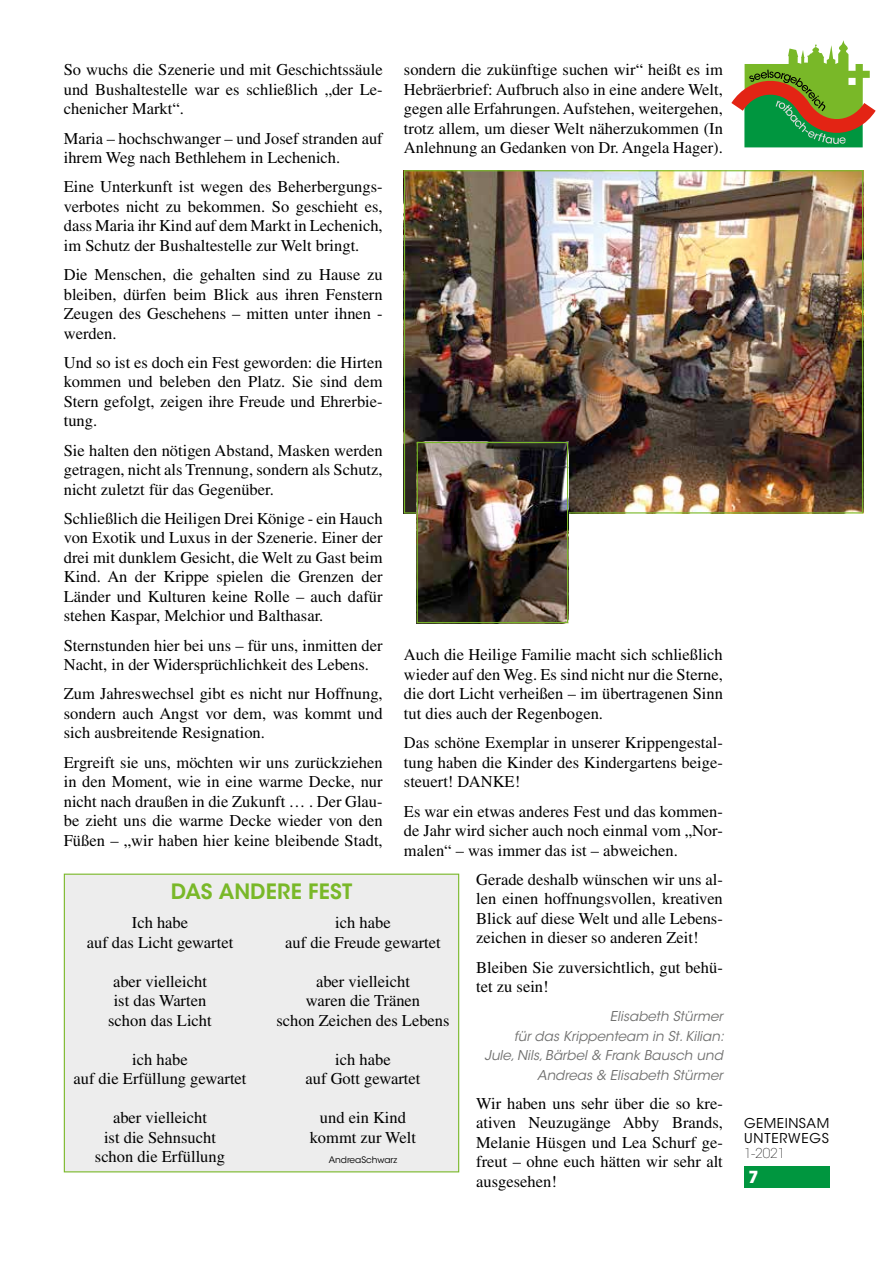
<style>
.page{position:relative;width:893px;height:1263px;background:#fff}
.page>*{position:absolute;margin:0;border:0;box-sizing:border-box;transform-origin:0 0}
.t1{font:600 21px "ITC Avant Garde Std";letter-spacing:.005em;color:#79b828}
.t2{font:16.5px/19.5px "Times LT Std";color:#000;text-align:justify}
.t3{font:700 16.5px "ITC Avant Garde Std";color:#fff}
.t4{font:italic 13.5px/19.5px "ITC Avant Garde Std";color:#6f6f6e;text-align:right}
.t5{font:13.5px/15px "ITC Avant Garde Std";letter-spacing:.045em;color:#000}
.t6{font:200 13.5px "ITC Avant Garde Std";color:#000}
.t7{font:9px "ITC Avant Garde Std";color:#000}
</style>
<div class="page">
<svg style="left:731px;top:40px;width:145px;height:107px"></svg>
<div style="left:744px;top:1166px;width:85px;height:21px;background:#00963f"></div>
<div style="left:64px;top:874px;width:395px;height:298px;background:#ededed"></div>
<div style="left:64px;top:874px;width:395px;height:298px;border:1px solid #79b828"></div>
<img style="left:406px;top:172px;width:455px;height:339px">
<img style="left:419px;top:444px;width:147px;height:177px">
<div style="left:417px;top:442px;width:151px;height:181px;border:1px solid #79b828"></div>
<p class="t2" style="left:64px;top:60px;width:320px">So wuchs die Szenerie und mit Geschichtssäule und Bushaltestelle war es schließlich „der Le&shy;chenicher Markt“.</p>
<p class="t2" style="left:64px;top:128px;width:320px">Maria – hochschwanger – und Josef stranden auf ihrem Weg nach Bethlehem in Lechenich.</p>
<p class="t2" style="left:64px;top:177px;width:320px">Eine Unterkunft ist wegen des Beherbergungs&shy;verbotes nicht zu bekommen. So geschieht es, dass Maria ihr Kind auf dem Markt in Lechenich, im Schutz der Bushaltestelle zur Welt bringt.</p>
<p class="t2" style="left:64px;top:265px;width:320px">Die Menschen, die gehalten sind zu Hause zu bleiben, dürfen beim Blick aus ihren Fenstern Zeugen des Geschehens – mitten unter ihnen - werden.</p>
<p class="t2" style="left:64px;top:352px;width:320px">Und so ist es doch ein Fest geworden: die Hirten kommen und beleben den Platz. Sie sind dem Stern gefolgt, zeigen ihre Freude und Ehrerbie&shy;tung.</p>
<p class="t2" style="left:64px;top:440px;width:320px">Sie halten den nötigen Abstand, Masken werden getragen, nicht als Trennung, sondern als Schutz, nicht zuletzt für das Gegenüber.</p>
<p class="t2" style="left:64px;top:508px;width:320px">Schließlich die Heiligen Drei Könige - ein Hauch von Exotik und Luxus in der Szenerie. Einer der drei mit dunklem Gesicht, die Welt zu Gast beim Kind. An der Krippe spielen die Grenzen der Länder und Kulturen keine Rolle – auch dafür stehen Kaspar, Melchior und Balthasar.</p>
<p class="t2" style="left:64px;top:635px;width:320px">Sternstunden hier bei uns – für uns, inmitten der<br>Nacht, in der Widersprüchlichkeit des Lebens.</p>
<p class="t2" style="left:64px;top:684px;width:320px">Zum Jahreswechsel gibt es nicht nur Hoffnung, sondern auch Angst vor dem, was kommt und sich ausbreitende Resignation.</p>
<p class="t2" style="left:64px;top:752px;width:320px">Ergreift sie uns, möchten wir uns zurückziehen in den Moment, wie in eine warme Decke, nur nicht nach draußen in die Zukunft … . Der Glau&shy;be zieht uns die warme Decke wieder von den Füßen – „wir haben hier keine bleibende Stadt,</p>
<p class="t2" style="left:404px;top:60px;width:320px">sondern die zukünftige suchen wir“ heißt es im Hebräerbrief: Aufbruch also in eine andere Welt, gegen alle Erfahrungen. Aufstehen, weitergehen, trotz allem, um dieser Welt näherzukommen (In Anlehnung an Gedanken von Dr. Angela Hager).</p>
<p class="t2" style="left:404px;top:645px;width:320px">Auch die Heilige Familie macht sich schließlich wieder auf den Weg. Es sind nicht nur die Sterne, die dort Licht verheißen – im übertragenen Sinn tut dies auch der Regenbogen.</p>
<p class="t2" style="left:404px;top:733px;width:320px">Das schöne Exemplar in unserer Krippengestal&shy;tung haben die Kinder des Kindergartens beige&shy;steuert! DANKE!</p>
<p class="t2" style="left:404px;top:801px;width:320px">Es war ein etwas anderes Fest und das kommen&shy;de Jahr wird sicher auch noch einmal vom „Nor&shy;malen“ – was immer das ist – abweichen.</p>
<p class="t2" style="left:476px;top:869px;width:248px">Gerade deshalb wünschen wir uns al&shy;len einen hoffnungsvollen, kreativen Blick auf diese Welt und alle Lebens&shy;zeichen in dieser so anderen Zeit!</p>
<p class="t2" style="left:476px;top:957px;width:248px">Bleiben Sie zuversichtlich, gut behü&shy;tet zu sein!</p>
<p class="t4" style="left:484px;top:1007px;width:241px">Elisabeth Stürmer<br>für das Krippenteam in St. Kilian:<br>Jule, Nils, Bärbel &amp; Frank Bausch und<br>Andreas &amp; Elisabeth Stürmer</p>
<p class="t2" style="left:476px;top:1093px;width:248px">Wir haben uns sehr über die so kre&shy;ativen Neuzugänge Abby Brands, Melanie Hüsgen und Lea Schurf ge&shy;freut – ohne euch hätten wir sehr alt ausgesehen!</p>
<p class="t1" style="left:171px;top:878px;width:183px">DAS ANDERE FEST</p>
<p class="t2" style="left:87px;top:913px;width:148px;text-align:center">Ich habe<br>auf das Licht gewartet</p>
<p class="t2" style="left:108px;top:971px;width:105px;text-align:center">aber vielleicht ist das Warten schon das Licht</p>
<p class="t2" style="left:73px;top:1049px;width:175px;text-align:center">ich habe<br>auf die Erfüllung gewartet</p>
<p class="t2" style="left:95px;top:1108px;width:132px;text-align:center">aber vielleicht<br>ist die Sehnsucht schon die Erfüllung</p>
<p class="t2" style="left:285px;top:913px;width:157px;text-align:center">ich habe<br>auf die Freude gewartet</p>
<p class="t2" style="left:276px;top:971px;width:175px;text-align:center">aber vielleicht<br>waren die Tränen<br>schon Zeichen des Lebens</p>
<p class="t2" style="left:306px;top:1049px;width:116px;text-align:center">ich habe<br>auf Gott gewartet</p>
<p class="t2" style="left:310px;top:1108px;width:108px;text-align:center">und ein Kind kommt zur Welt</p>
<p class="t7" style="left:329px;top:1154px;width:70px">AndreaSchwarz</p>
<p class="t5" style="left:744px;top:1115px;width:87px">GEMEINSAM<br>UNTERWEGS</p>
<p class="t6" style="left:744px;top:1145px;width:43px">1-2021</p>
<p class="t3" style="left:748px;top:1166px;width:12px">7</p>
</div>
